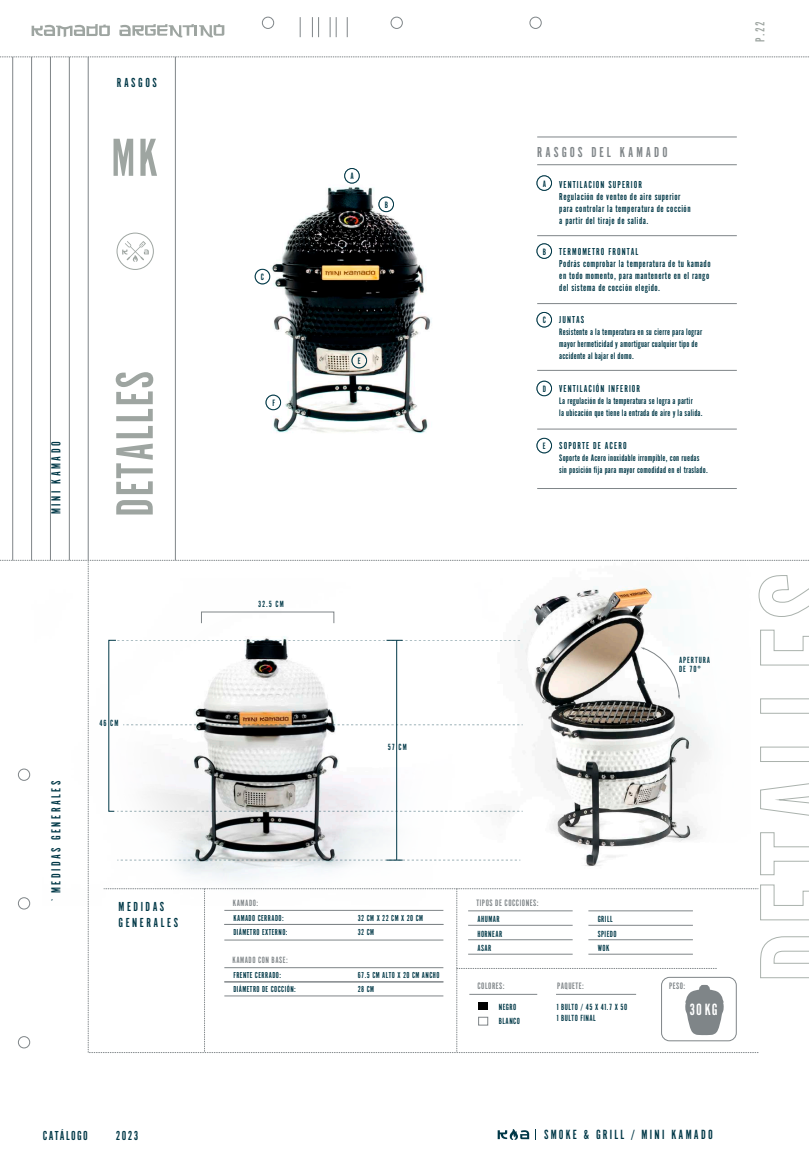
<style>
.page{position:relative;width:810px;height:1170px;background:#fff}
.page>*{position:absolute;margin:0;border:0;box-sizing:border-box;transform-origin:0 0}
.t1{font:55.57px "Alternate Got No 1 D";color:#9ea5a1}
.t2{font:54.75px "Alternate Got No 1 D";letter-spacing:.03em;color:#9ea5a1}
.t3{font:17.02px "Alternate Got No 1 D";color:#fff}
.t4{font:15px "Alternate Got No 1 D";letter-spacing:.2em;color:#7f8588}
.t5{font:13.88px "Alternate Got No 1 D";letter-spacing:.16em;color:#003847}
.t6{font:13.58px/15.5px "Alternate Got No 1 D";letter-spacing:.185em;color:#003847}
.t7{font:13.5px "Alternate Got No 1 D";letter-spacing:.1em;color:#003847}
.t8{font:13.5px "Alternate Got No 1 D";color:#9ea5a1}
.t9{font:10.5px/12px "Alternate Got No 1 D";letter-spacing:.05em;color:#003847}
.t10{font:10.5px "Alternate Got No 1 D";letter-spacing:.1em;color:#003847}
.t11{font:9.75px/12px "Alternate Got No 1 D";letter-spacing:.025em;color:#003847}
.t12{font:9.68px "Alternate Got No 1 D";letter-spacing:.05em;color:#7f8588}
.t13{font:9.6px "Alternate Got No 1 D";color:#003847}
.t14{font:9.45px "Alternate Got No 1 D";letter-spacing:.05em;color:#7f8588}
.t15{font:9.3px/10.5px "Alternate Got No 1 D";letter-spacing:.05em;color:#003847}
.t16{font:9.3px "Alternate Got No 1 D";letter-spacing:.075em;color:#003847}
.t17{font:9.3px/9px "Alternate Got No 1 D";letter-spacing:.1em;color:#003847}
.t18{font:9.23px/14.6px "Alternate Got No 1 D";letter-spacing:.05em;color:#003847}
.t19{font:9px/14.2px "Alternate Got No 1 D";letter-spacing:.05em;color:#003847}
</style>
<div class="page">
<img style="left:254px;top:168px;width:178px;height:266px">
<svg style="left:498px;top:1129px;width:31px;height:11px"></svg>
<svg style="left:300px;top:17px;width:1px;height:20px"></svg>
<svg style="left:312px;top:17px;width:7px;height:20px"></svg>
<svg style="left:330px;top:17px;width:7px;height:20px"></svg>
<svg style="left:347px;top:17px;width:1px;height:20px"></svg>
<div style="left:391px;top:17px;width:12px;height:12px;border:1px solid #7f8588;border-radius:50%"></div>
<div style="left:530px;top:17px;width:11px;height:12px;border:1px solid #7f8588;border-radius:50%"></div>
<div style="left:262px;top:17px;width:12px;height:12px;border:1px solid #7f8588;border-radius:50%"></div>
<svg style="left:32px;top:24px;width:78px;height:13px"></svg>
<svg style="left:119px;top:24px;width:105px;height:13px"></svg>
<svg style="left:760px;top:832px;width:49px;height:44px"></svg>
<svg style="left:760px;top:783px;width:49px;height:33px"></svg>
<svg style="left:760px;top:746px;width:49px;height:16px"></svg>
<svg style="left:760px;top:698px;width:49px;height:16px"></svg>
<svg style="left:760px;top:629px;width:49px;height:37px"></svg>
<svg style="left:758px;top:575px;width:51px;height:42px"></svg>
<svg style="left:88px;top:561px;width:620px;height:492px"></svg>
<svg style="left:104px;top:883px;width:705px;height:170px"></svg>
<div style="left:661px;top:977px;width:75px;height:64px;border:1px solid #7f8588;border-radius:8px"></div>
<hr style="left:175px;top:57px;width:1px;height:503px;background:#7f8588">
<svg style="left:0;top:560px;width:809px;height:1px"></svg>
<hr style="left:88px;top:57px;width:1px;height:503px;background:#7f8588">
<hr style="left:69px;top:57px;width:1px;height:503px;background:#7f8588">
<hr style="left:50px;top:57px;width:1px;height:503px;background:#7f8588">
<hr style="left:31px;top:57px;width:1px;height:503px;background:#7f8588">
<hr style="left:13px;top:57px;width:1px;height:503px;background:#7f8588">
<svg style="left:0;top:57px;width:809px;height:1px"></svg>
<div style="left:18px;top:898px;width:12px;height:11px;border:1px solid #7f8588;border-radius:50%"></div>
<div style="left:18px;top:1036px;width:12px;height:12px;border:1px solid #7f8588;border-radius:50%"></div>
<div style="left:18px;top:769px;width:12px;height:12px;border:1px solid #7f8588;border-radius:50%"></div>
<svg style="left:117px;top:233px;width:37px;height:37px"></svg>
<div style="left:255px;top:269px;width:15px;height:15px;background:#fff;border-radius:50%"></div>
<div style="left:255px;top:269px;width:15px;height:15px;border:1px solid #003847;border-radius:50%"></div>
<div style="left:345px;top:169px;width:14px;height:14px;background:#fff;border-radius:50%"></div>
<div style="left:344px;top:168px;width:15px;height:15px;border:1px solid #003847;border-radius:50%"></div>
<div style="left:344px;top:168px;width:16px;height:15px;border:1px solid #003847;border-radius:50%"></div>
<div style="left:537px;top:176px;width:15px;height:15px;border:1px solid #003847;border-radius:50%"></div>
<div style="left:537px;top:175px;width:15px;height:16px;border:1px solid #003847;border-radius:50%"></div>
<div style="left:537px;top:244px;width:15px;height:15px;border:1px solid #003847;border-radius:50%"></div>
<div style="left:537px;top:243px;width:15px;height:16px;border:1px solid #003847;border-radius:50%"></div>
<div style="left:537px;top:312px;width:15px;height:15px;border:1px solid #003847;border-radius:50%"></div>
<div style="left:537px;top:381px;width:15px;height:15px;border:1px solid #003847;border-radius:50%"></div>
<div style="left:537px;top:438px;width:15px;height:15px;border:1px solid #003847;border-radius:50%"></div>
<div style="left:379px;top:197px;width:15px;height:15px;background:#fff;border-radius:50%"></div>
<div style="left:379px;top:197px;width:15px;height:15px;border:1px solid #003847;border-radius:50%"></div>
<svg style="left:352px;top:353px;width:15px;height:15px"></svg>
<div style="left:352px;top:353px;width:15px;height:15px;border:1px solid #003847;border-radius:50%"></div>
<div style="left:266px;top:395px;width:15px;height:15px;background:#fff;border-radius:50%"></div>
<div style="left:266px;top:395px;width:15px;height:15px;border:1px solid #003847;border-radius:50%"></div>
<hr style="left:537px;top:303px;width:200px;height:1px;background:#7f8588">
<hr style="left:537px;top:235px;width:200px;height:1px;background:#7f8588">
<hr style="left:537px;top:164px;width:200px;height:1px;background:#7f8588">
<hr style="left:537px;top:137px;width:200px;height:1px;background:#7f8588">
<hr style="left:537px;top:370px;width:200px;height:1px;background:#7f8588">
<hr style="left:537px;top:429px;width:200px;height:1px;background:#7f8588">
<hr style="left:537px;top:488px;width:200px;height:1px;background:#7f8588">
<svg style="left:641px;top:647px;width:39px;height:52px"></svg>
<hr style="left:397px;top:640px;width:1px;height:220px;background:#003847">
<svg style="left:108px;top:640px;width:415px;height:172px"></svg>
<svg style="left:117px;top:860px;width:403px;height:1px"></svg>
<div style="left:471px;top:1029px;width:63px;height:14px;background:#fff"></div>
<h3 class="t6" style="left:117px;top:74px;width:42px">RASGOS</h3>
<h1 class="t1" style="left:111px;top:130px;width:48px">MK</h1>
<h3 class="t6" style="left:48px;top:514px;width:74px;rotate:-90deg">MINI KAMADO</h3>
<h2 class="t2" style="left:107px;top:517px;width:147px;rotate:-90deg">DETALLES</h2>
<h3 class="t6" style="left:48px;top:903px;width:123px;rotate:-90deg">`MEDIDAS GENERALES</h3>
<p class="t16" style="left:100px;top:718px;width:20px">46 CM</p>
<h3 class="t6" style="left:119px;top:899px;width:61px">MEDIDAS<br>GENERALES</h3>
<p class="t13" style="left:261px;top:272px;width:5px">C</p>
<p class="t13" style="left:272px;top:398px;width:4px">F</p>
<p class="t13" style="left:350px;top:171px;width:5px">A</p>
<p class="t13" style="left:385px;top:200px;width:5px">B</p>
<p class="t13" style="left:358px;top:356px;width:4px">E</p>
<p class="t16" style="left:258px;top:599px;width:27px">32.5 CM</p>
<p class="t16" style="left:388px;top:742px;width:20px">57 CM</p>
<h3 class="t4" style="left:537px;top:145px;width:132px">RASGOS DEL KAMADO</h3>
<p class="t13" style="left:543px;top:179px;width:5px">A</p>
<p class="t9" style="left:559px;top:178px;width:133px">VENTILACION SUPERIOR<br>Regulación de venteo de aire superior para controlar la temperatura de cocción a partir del tiraje de salida.</p>
<p class="t13" style="left:543px;top:247px;width:5px">B</p>
<p class="t9" style="left:559px;top:245px;width:153px">TERMOMETRO FRONTAL<br>Podrás comprobar la temperatura de tu kamado en todo momento, para mantenerte en el rango del sistema de cocción elegido.</p>
<p class="t13" style="left:543px;top:315px;width:5px">C</p>
<p class="t9" style="left:559px;top:314px;width:27px">JUNTAS</p>
<p class="t11" style="left:559px;top:326px;width:144px">Resistente a la temperatura en su cierre para lograr mayor hermeticidad y amortiguar cualquier tipo de accidente al bajar el domo.</p>
<p class="t13" style="left:543px;top:384px;width:5px">D</p>
<p class="t13" style="left:543px;top:441px;width:4px">E</p>
<p class="t10" style="left:559px;top:383px;width:82px">VENTILACIÓN INFERIOR</p>
<p class="t11" style="left:559px;top:395px;width:145px">La regulación de la temperatura se logra a partir<br>la ubicación que tiene la entrada de aire y la salida.</p>
<p class="t10" style="left:559px;top:440px;width:69px">SOPORTE DE ACERO</p>
<p class="t11" style="left:559px;top:452px;width:150px">Soporte de Acero inoxidable irrompible, con ruedas sin posición fija para mayor comodidad en el traslado.</p>
<h3 class="t8" style="left:753px;top:42px;width:22px;rotate:-90deg">P.22</h3>
<p class="t17" style="left:679px;top:655px;width:33px">APERTURA<br>DE 70°</p>
<p class="t14" style="left:233px;top:898px;width:27px">KAMADO:</p>
<p class="t12" style="left:477px;top:898px;width:64px">TIPOS DE COCCIONES:</p>
<p class="t18" style="left:477px;top:912px;width:26px">AHUMAR<br>HORNEAR<br>ASAR</p>
<p class="t18" style="left:598px;top:912px;width:20px">GRILL<br>SPIEDO<br>WOK</p>
<p class="t19" style="left:233px;top:911px;width:56px">KAMADO CERRADO:<br>DIÁMETRO EXTERNO:</p>
<p class="t19" style="left:358px;top:911px;width:67px">32 CM X 22 CM X 20 CM<br>32 CM</p>
<p class="t14" style="left:233px;top:955px;width:57px">KAMADO CON BASE:</p>
<p class="t19" style="left:233px;top:968px;width:64px">FRENTE CERRADO:<br>DIÁMETRO DE COCCIÓN:</p>
<p class="t19" style="left:358px;top:968px;width:83px">67.5 CM ALTO X 20 CM ANCHO<br>28 CM</p>
<p class="t12" style="left:477px;top:981px;width:29px">COLORES:</p>
<p class="t18" style="left:499px;top:1000px;width:23px">NEGRO<br>BLANCO</p>
<h3 class="t3" style="left:690px;top:1001px;width:30px">30KG</h3>
<p class="t12" style="left:557px;top:981px;width:28px">PAQUETE:</p>
<p class="t12" style="left:669px;top:981px;width:18px">PESO:</p>
<p class="t15" style="left:557px;top:1002px;width:72px">1 BULTO / 45 X 41.7 X 50<br>1 BULTO FINAL</p>
<h3 class="t7" style="left:43px;top:1129px;width:47px">CATÁLOGO</h3>
<h3 class="t7" style="left:116px;top:1129px;width:24px">2023</h3>
<h3 class="t5" style="left:544px;top:1128px;width:170px">SMOKE &amp; GRILL / MINI KAMADO</h3>
</div>
